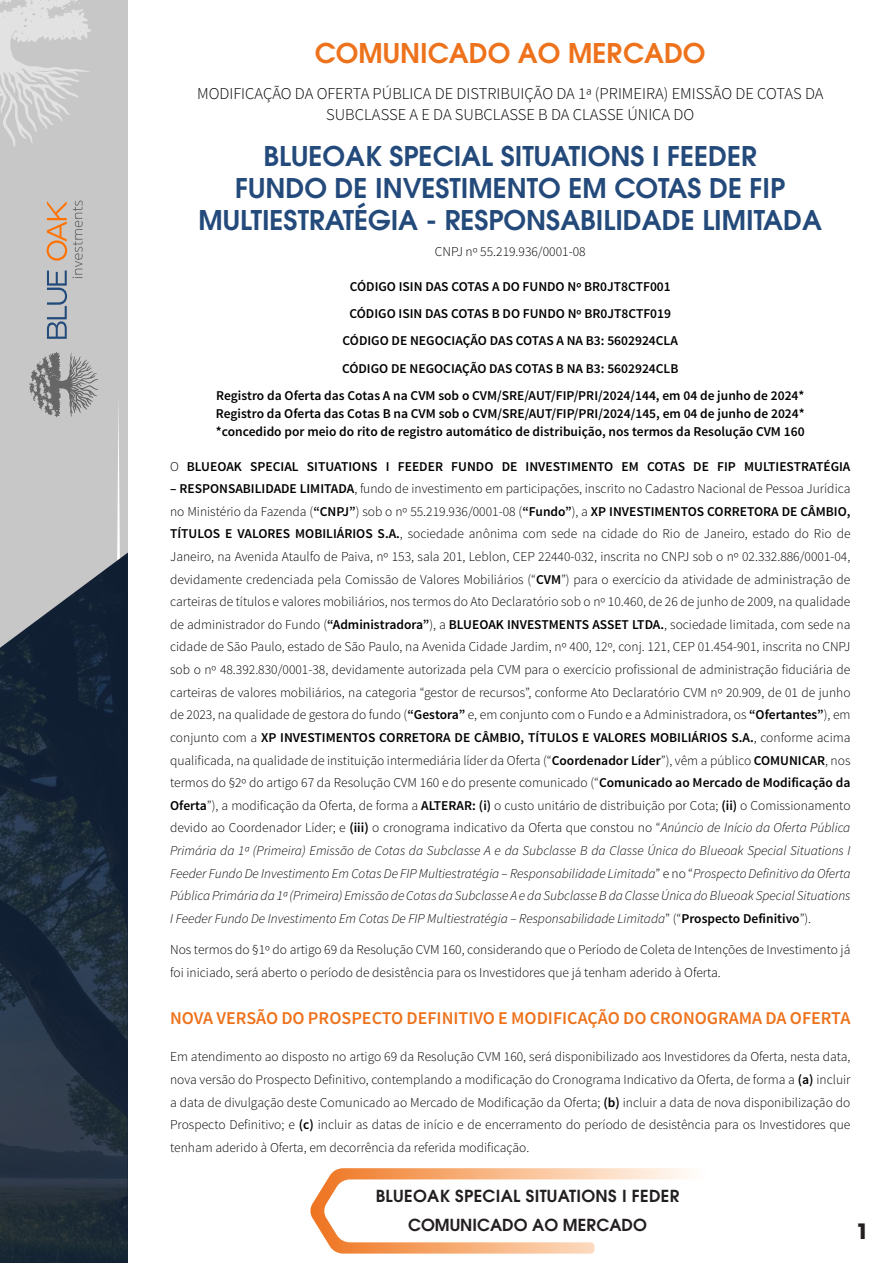
<style>
.page{position:relative;width:893px;height:1263px;background:#fff}
.page>*{position:absolute;margin:0;border:0;box-sizing:border-box;transform-origin:0 0}
.t1{font:600 27px/31.7px "ITC Avant Garde Pro";color:#234a7a;text-align:center}
.t2{font:600 27px "ITC Avant Garde Pro";color:#ee721b}
.t3{font:700 21px "ITC Avant Garde Pro";color:#231f20}
.t4{font:600 18px "Source Sans Pro";color:#ee721b}
.t5{font:300 16.5px/21.1px "Source Sans Pro";color:#000;text-align:center}
.t6{font:600 16.5px/28.8px "ITC Avant Garde Pro";letter-spacing:.02em;color:#231f20;text-align:center}
.t7{font:300 13.5px/22.6px "Source Sans Pro";color:#000;text-align:justify}
.t8{font:600 13.5px/27.2px "Source Sans Pro";color:#000;text-align:center}
.s1{font-weight:300}
.s2{font-weight:600}
.s3{font-style:italic}
</style>
<div class="page">
<div style="left:0;top:0;width:128px;height:1263px;background:#c7c7c7"></div>
<svg style="left:117px;top:407px;width:3px;height:113px"></svg>
<svg style="left:0;top:0;width:91px;height:146px"></svg>
<svg style="left:29px;top:352px;width:69px;height:65px"></svg>
<svg style="left:47px;top:200px;width:36px;height:139px"></svg>
<img style="left:0;top:553px;width:128px;height:710px">
<svg style="left:310px;top:1168px;width:378px;height:85px"></svg>
<h1 class="t2" style="left:315px;top:35px;width:392px">COMUNICADO AO MERCADO</h1>
<p class="t5" style="left:197px;top:83px;width:628px">MODIFICAÇÃO DA OFERTA PÚBLICA DE DISTRIBUIÇÃO DA 1ª (PRIMEIRA) EMISSÃO DE COTAS DA<br>SUBCLASSE A E DA SUBCLASSE B DA CLASSE ÚNICA DO</p>
<h1 class="t1" style="left:199px;top:140px;width:625px">BLUEOAK SPECIAL SITUATIONS I FEEDER<br>FUNDO DE INVESTIMENTO EM COTAS DE FIP<br>MULTIESTRATÉGIA - RESPONSABILIDADE LIMITADA</h1>
<p class="t7" style="left:435px;top:240px;width:152px">CNPJ nº 55.219.936/0001-08</p>
<p class="t8" style="left:216px;top:274px;width:590px">CÓDIGO ISIN DAS COTAS A DO FUNDO Nº BR0JT8CTF001<br>CÓDIGO ISIN DAS COTAS B DO FUNDO Nº BR0JT8CTF019<br>CÓDIGO DE NEGOCIAÇÃO DAS COTAS A NA B3: 5602924CLA<br>CÓDIGO DE NEGOCIAÇÃO DAS COTAS B NA B3: 5602924CLB<br>Registro da Oferta das Cotas A na CVM sob o CVM/SRE/AUT/FIP/PRI/2024/144, em 04 de junho de 2024*</p>
<p class="t8" style="left:216px;top:405px;width:590px;line-height:18.1px;text-align:left">Registro da Oferta das Cotas B na CVM sob o CVM/SRE/AUT/FIP/PRI/2024/145, em 04 de junho de 2024* *concedido por meio do rito de registro automático de distribuição, nos termos da Resolução CVM 160</p>
<p class="t8" style="left:170px;top:453px;width:682px"><span class="s1">O</span> BLUEOAK SPECIAL SITUATIONS I FEEDER FUNDO DE INVESTIMENTO EM COTAS DE FIP MULTIESTRATÉGIA</p>
<p class="t7" style="left:170px;top:477px;width:682px"><span class="s2">– RESPONSABILIDADE LIMITADA</span>, fundo de investimento em participações, inscrito no Cadastro Nacional de Pessoa Jurídica no Ministério da Fazenda (<span class="s2">“CNPJ”</span>) sob o nº 55.219.936/0001-08 (<span class="s2">“Fundo”</span>), a <span class="s2">XP INVESTIMENTOS CORRETORA DE CÂMBIO, TÍTULOS E VALORES MOBILIÁRIOS S.A.</span>, sociedade anônima com sede na cidade do Rio de Janeiro, estado do Rio de Janeiro, na Avenida Ataulfo de Paiva, nº 153, sala 201, Leblon, CEP 22440-032, inscrita no CNPJ sob o nº 02.332.886/0001-04, devidamente credenciada pela Comissão de Valores Mobiliários (“<span class="s2">CVM</span>”) para o exercício da atividade de administração de carteiras de títulos e valores mobiliários, nos termos do Ato Declaratório sob o nº 10.460, de 26 de junho de 2009, na qualidade de administrador do Fundo (<span class="s2">“Administradora”</span>), a <span class="s2">BLUEOAK INVESTMENTS ASSET LTDA.</span>, sociedade limitada, com sede na cidade de São Paulo, estado de São Paulo, na Avenida Cidade Jardim, nº 400, 12º, conj. 121, CEP 01.454-901, inscrita no CNPJ sob o nº 48.392.830/0001-38, devidamente autorizada pela CVM para o exercício profissional de administração fiduciária de carteiras de valores mobiliários, na categoria “gestor de recursos”, conforme Ato Declaratório CVM nº 20.909, de 01 de junho de 2023, na qualidade de gestora do fundo (<span class="s2">“Gestora”</span> e, em conjunto com o Fundo e a Administradora, os <span class="s2">“Ofertantes”</span>), em conjunto com a <span class="s2">XP INVESTIMENTOS CORRETORA DE CÂMBIO, TÍTULOS E VALORES MOBILIÁRIOS S.A.</span>, conforme acima qualificada, na qualidade de instituição intermediária líder da Oferta (“<span class="s2">Coordenador Líder</span>”), vêm a público <span class="s2">COMUNICAR</span>, nos termos do §2º do artigo 67 da Resolução CVM 160 e do presente comunicado (“<span class="s2">Comunicado ao Mercado de Modificação da Oferta</span>”), a modificação da Oferta, de forma a <span class="s2">ALTERAR: (i)</span> o custo unitário de distribuição por Cota; <span class="s2">(ii)</span> o Comissionamento devido ao Coordenador Líder; e <span class="s2">(iii)</span> o cronograma indicativo da Oferta que constou no “<span class="s3">Anúncio de Início da Oferta Pública Primária da 1ª (Primeira) Emissão de Cotas da Subclasse A e da Subclasse B da Classe Única do Blueoak Special Situations I Feeder Fundo De Investimento Em Cotas De FIP Multiestratégia – Responsabilidade Limitada</span>” e no “<span class="s3">Prospecto Definitivo da Oferta Pública Primária da 1ª (Primeira) Emissão de Cotas da Subclasse A e da Subclasse B da Classe Única do Blueoak Special Situations I Feeder Fundo De Investimento Em Cotas De FIP Multiestratégia – Responsabilidade Limitada</span>” (“<span class="s2">Prospecto Definitivo</span>”).</p>
<p class="t7" style="left:170px;top:939px;width:682px">Nos termos do §1º do artigo 69 da Resolução CVM 160, considerando que o Período de Coleta de Intenções de Investimento já foi iniciado, será aberto o período de desistência para os Investidores que já tenham aderido à Oferta.</p>
<h3 class="t4" style="left:170px;top:1006px;width:682px">NOVA VERSÃO DO PROSPECTO DEFINITIVO E MODIFICAÇÃO DO CRONOGRAMA DA OFERTA</h3>
<p class="t7" style="left:170px;top:1045px;width:682px">Em atendimento ao disposto no artigo 69 da Resolução CVM 160, será disponibilizado aos Investidores da Oferta, nesta data, nova versão do Prospecto Definitivo, contemplando a modificação do Cronograma Indicativo da Oferta, de forma a <span class="s2">(a)</span> incluir a data de divulgação deste Comunicado ao Mercado de Modificação da Oferta; <span class="s2">(b)</span> incluir a data de nova disponibilização do Prospecto Definitivo; e <span class="s2">(c)</span> incluir as datas de início e de encerramento do período de desistência para os Investidores que tenham aderido à Oferta, em decorrência da referida modificação.</p>
<p class="t6" style="left:376px;top:1181px;width:305px">BLUEOAK SPECIAL SITUATIONS I FEDER<br>COMUNICADO AO MERCADO</p>
<h2 class="t3" style="left:856px;top:1217px;width:14px">1</h2>
</div>
